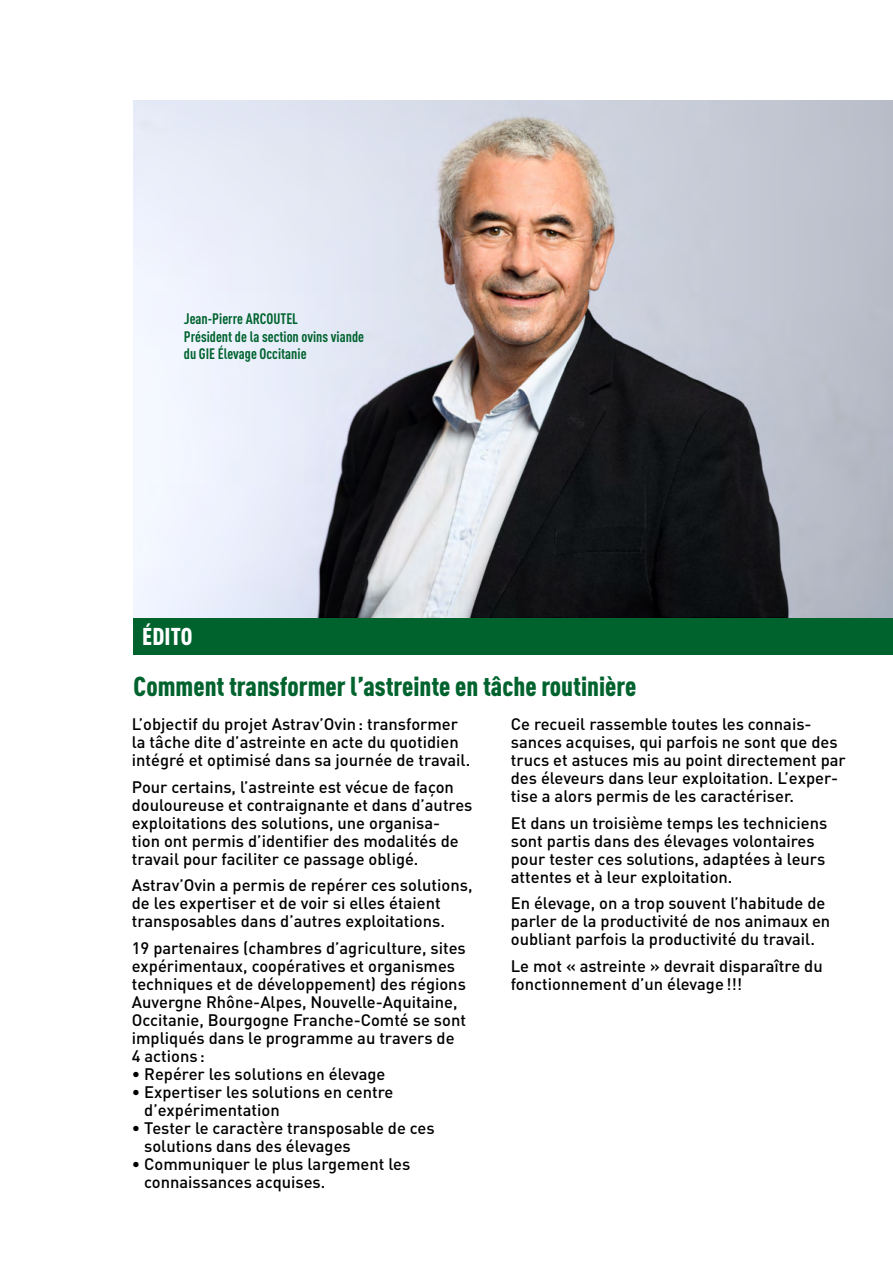
<style>
.page{position:relative;width:893px;height:1263px;background:#fff}
.page>*{position:absolute;margin:0;border:0;box-sizing:border-box;transform-origin:0 0}
.t1{font:900 condensed 27px "DIN Pro";color:#00632e}
.t2{font:900 condensed 24px "DIN Pro";letter-spacing:.01em;color:#fff}
.t3{font:500 16.5px/18px "DIN Pro";color:#000}
.t4{font:700 condensed 15px/17.4px "DIN Pro";color:#00632e}
</style>
<div class="page">
<img style="left:134px;top:101px;width:759px;height:517px">
<div style="left:134px;top:618px;width:759px;height:37px;background:#00632e"></div>
<p class="t4" style="left:184px;top:310px;width:182px">Jean-Pierre ARCOUTEL<br>Président de la section ovins viande du GIE Élevage Occitanie</p>
<h2 class="t2" style="left:142px;top:622px;width:52px">ÉDITO</h2>
<h1 class="t1" style="left:134px;top:669px;width:504px">Comment transformer l’astreinte en tâche routinière</h1>
<p class="t3" style="left:132px;top:715px;width:340px">L’objectif du projet Astrav’Ovin: transformer la tâche dite d’astreinte en acte du quotidien intégré et optimisé dans sa journée de travail.</p>
<p class="t3" style="left:132px;top:777px;width:342px">Pour certains, l’astreinte est vécue de façon douloureuse et contraignante et dans d’autres exploitations des solutions, une organisa&shy;tion ont permis d’identifier des modalités de travail pour faciliter ce passage obligé.</p>
<p class="t3" style="left:132px;top:876px;width:342px">Astrav’Ovin a permis de repérer ces solutions, de les expertiser et de voir si elles étaient transposables dans d’autres exploitations.</p>
<p class="t3" style="left:132px;top:938px;width:336px">19 partenaires (chambres d’agriculture, sites expérimentaux, coopératives et organismes techniques et de développement) des régions Auvergne Rhône-Alpes, Nouvelle-Aquitaine, Occitanie, Bourgogne Franche-Comté se sont impliqués dans le programme au travers de 4 actions :</p>
<p class="t3" style="left:132px;top:1064px;width:255px">• Repérer les solutions en élevage</p>
<p class="t3" style="left:144px;top:1082px;width:251px;text-indent:-12px">• Expertiser les solutions en centre d’expérimentation</p>
<p class="t3" style="left:144px;top:1118px;width:292px;text-indent:-12px">• Tester le caractère transposable de ces solutions dans des élevages</p>
<p class="t3" style="left:144px;top:1154px;width:267px;text-indent:-12px">• Communiquer le plus largement les connaissances acquises.</p>
<p class="t3" style="left:511px;top:715px;width:337px">Ce recueil rassemble toutes les connais&shy;sances acquises, qui parfois ne sont que des trucs et astuces mis au point directement par des éleveurs dans leur exploitation. L’exper&shy;tise a alors permis de les caractériser.</p>
<p class="t3" style="left:511px;top:813px;width:318px">Et dans un troisième temps les techniciens sont partis dans des élevages volontaires pour tester ces solutions, adaptées à leurs attentes et à leur exploitation.</p>
<p class="t3" style="left:511px;top:894px;width:321px">En élevage, on a trop souvent l’habitude de parler de la productivité de nos animaux en oubliant parfois la productivité du travail.</p>
<p class="t3" style="left:511px;top:956px;width:313px">Le mot « astreinte » devrait disparaître du fonctionnement d’un élevage!!!</p>
</div>
